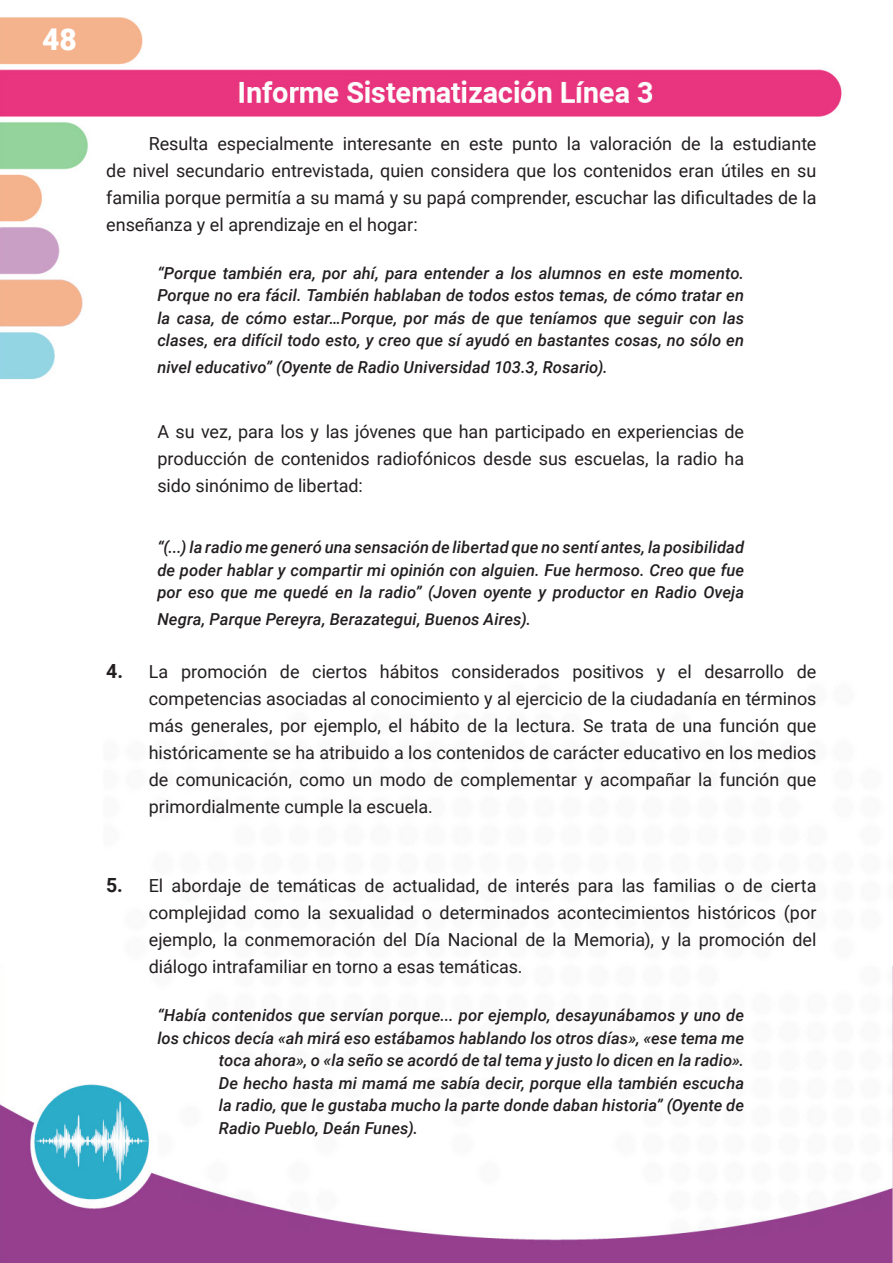
<style>
.page{position:relative;width:893px;height:1263px;background:#fff}
.page>*{position:absolute;margin:0;border:0;box-sizing:border-box;transform-origin:0 0}
.t1{font:900 30px "Roboto";color:#fff}
.Parrafos_Texto_Gral{font:18px/27px "Roboto";letter-spacing:-.005em;color:#231f20;text-align:justify}
.Textuales{font:18px/27px "Roboto";letter-spacing:-.005em;color:#231f20;text-align:justify}
.Textuales-2{font:italic 500 16.5px/22.5px "Roboto";letter-spacing:.005em;color:#231f20;text-align:justify}
.s1{font-weight:700;font-size:19.5px}
</style>
<div class="page">
<img style="left:0;top:17px;width:893px;height:1246px">
<h1 class="t1" style="left:42px;top:18px;width:36px">48</h1>
<p class="Parrafos_Texto_Gral" style="left:106px;top:129px;width:712px;text-indent:43px">Resulta especialmente interesante en este punto la valoración de la estudiante de nivel secundario entrevistada, quien considera que los contenidos eran útiles en su familia porque permitía a su mamá y su papá comprender, escuchar las dificultades de la enseñanza y el aprendizaje en el hogar:</p>
<p class="Textuales-2" style="left:157px;top:261px;width:588px">“Porque también era, por ahí, para entender a los alumnos en este momento.<br>Porque no era fácil. También hablaban de todos estos temas, de cómo tratar en la casa, de cómo estar…Porque, por más de que teníamos que seguir con las clases, era difícil todo esto, y creo que sí ayudó en bastantes cosas, no sólo en</p>
<p class="Textuales-2" style="left:157px;top:355px;width:452px">nivel educativo” (Oyente de Radio Universidad 103.3, Rosario).</p>
<p class="Textuales" style="left:157px;top:418px;width:588px">A su vez, para los y las jóvenes que han participado en experiencias de producción de contenidos radiofónicos desde sus escuelas, la radio ha sido sinónimo de libertad:</p>
<p class="Textuales-2" style="left:157px;top:535px;width:588px">“(...) la radio me generó una sensación de libertad que no sentí antes, la posibilidad de poder hablar y compartir mi opinión con alguien. Fue hermoso. Creo que fue por eso que me quedé en la radio” (Joven oyente y productor en Radio Oveja</p>
<p class="Textuales-2" style="left:157px;top:607px;width:375px">Negra, Parque Pereyra, Berazategui, Buenos Aires).</p>
<p class="Parrafos_Texto_Gral" style="left:149px;top:657px;width:669px;text-indent:-43px"><span class="s1">4.</span> La promoción de ciertos hábitos considerados positivos y el desarrollo de competencias asociadas al conocimiento y al ejercicio de la ciudadanía en términos más generales, por ejemplo, el hábito de la lectura. Se trata de una función que históricamente se ha atribuido a los contenidos de carácter educativo en los medios de comunicación, como un modo de complementar y acompañar la función que primordialmente cumple la escuela.</p>
<p class="Parrafos_Texto_Gral" style="left:149px;top:872px;width:669px;text-indent:-43px"><span class="s1">5.</span> El abordaje de temáticas de actualidad, de interés para las familias o de cierta complejidad como la sexualidad o determinados acontecimientos históricos (por ejemplo, la conmemoración del Día Nacional de la Memoria), y la promoción del diálogo intrafamiliar en torno a esas temáticas.</p>
<p class="Textuales-2" style="left:157px;top:1003px;width:588px">“Había contenidos que servían porque... por ejemplo, desayunábamos y uno de</p>
<p class="Textuales-2" style="left:157px;top:1026px;width:588px">los chicos decía «ah mirá eso estábamos hablando los otros días», «ese tema me</p>
<p class="Textuales-2" style="left:219px;top:1048px;width:527px">toca ahora», o «la seño se acordó de tal tema y justo lo dicen en la radio».</p>
<p class="Textuales-2" style="left:219px;top:1071px;width:527px">De hecho hasta mi mamá me sabía decir, porque ella también escucha</p>
<p class="Textuales-2" style="left:219px;top:1093px;width:527px">la radio, que le gustaba mucho la parte donde daban historia” (Oyente de</p>
<p class="Textuales-2" style="left:219px;top:1116px;width:201px">Radio Pueblo, Deán Funes).</p>
</div>
